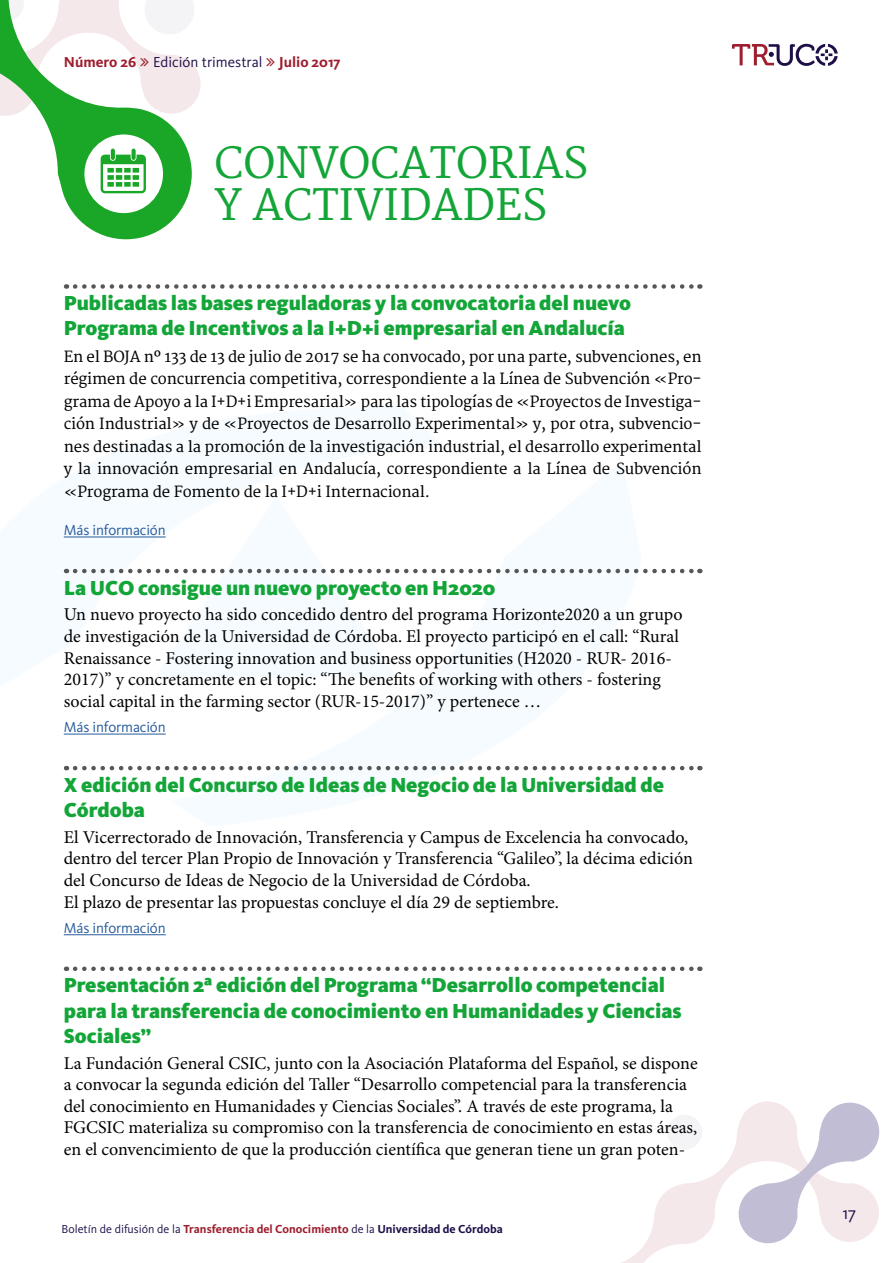
<style>
.page{position:relative;width:893px;height:1263px;background:#fff}
.page>*{position:absolute;margin:0;border:0;box-sizing:border-box;transform-origin:0 0}
.t1{font:42px/42px "Merriweather";color:#13a538}
.t2{font:900 21px/25.2px "Kievit OT";color:#13a538}
.t3{font:18px/21.6px "Minion Pro";color:#000}
.t4{font:18px "Kievit OT";color:#1e0f49}
.t5{font:15px/22.5px "Merriweather";letter-spacing:-.01em;color:#000;text-align:justify}
.t6{font:15px "Kievit OT";letter-spacing:-.01em;color:#275b9b}
.t7{font:700 15px "Kievit OT";color:#9d1e2e}
.t8{font:700 12px "Kievit OT";color:#9d1e2e}
.s1{font-weight:400;color:#1e0f49}
.s2{color:#1e0f49}
</style>
<div class="page">
<svg style="left:621px;top:1101px;width:150px;height:162px"></svg>
<svg style="left:739px;top:1102px;width:140px;height:141px"></svg>
<svg style="left:732px;top:44px;width:106px;height:22px"></svg>
<svg style="left:75px;top:284px;width:625px;height:5px"></svg>
<hr style="left:64px;top:537px;width:102px;height:1px;background:#275b9b">
<svg style="left:75px;top:569px;width:625px;height:4px"></svg>
<hr style="left:64px;top:734px;width:102px;height:1px;background:#275b9b">
<svg style="left:75px;top:766px;width:625px;height:4px"></svg>
<hr style="left:64px;top:934px;width:102px;height:1px;background:#275b9b">
<svg style="left:75px;top:966px;width:625px;height:5px"></svg>
<svg style="left:64px;top:197px;width:124px;height:42px;fill:#1aa626"></svg>
<div style="left:84px;top:134px;width:79px;height:79px;background:#fff;border-radius:50%"></div>
<svg style="left:0;top:0;width:201px;height:197px"></svg>
<p class="t7" style="left:64px;top:53px;width:278px">Número 26 <span class="s1">Edición trimestral</span> Julio 2017</p>
<h1 class="t1" style="left:214px;top:144px;width:376px">CONVOCATORIAS<br>Y ACTIVIDADES</h1>
<p class="t2" style="left:64px;top:290px;width:569px">Publicadas las bases reguladoras y la convocatoria del nuevo<br>Programa de Incentivos a la I+D+i empresarial en Andalucía</p>
<p class="t5" style="left:64px;top:346px;width:639px">En el BOJA nº 133 de 13 de julio de 2017 se ha convocado, por una parte, subvenciones, en régimen de concurrencia competitiva, correspondiente a la Línea de Subvención «Pro&shy;grama de Apoyo a la I+D+i Empresarial» para las tipologías de «Proyectos de Investiga&shy;ción Industrial» y de «Proyectos de Desarrollo Experimental» y, por otra, subvencio&shy;nes destinadas a la promoción de la investigación industrial, el desarrollo experimental y la innovación empresarial en Andalucía, correspondiente a la Línea de Subvención «Programa de Fomento de la I+D+i Internacional.</p>
<p class="t6" style="left:64px;top:521px;width:103px">Más información</p>
<p class="t2" style="left:64px;top:575px;width:433px">La UCO consigue un nuevo proyecto en H2020</p>
<p class="t3" style="left:64px;top:604px;width:620px">Un nuevo proyecto ha sido concedido dentro del programa Horizonte2020 a un grupo de investigación de la Universidad de Córdoba. El proyecto participó en el call: “Rural Renaissance - Fostering innovation and business opportunities (H2020 - RUR- 2016- 2017)” y concretamente en el topic: “The benefits of working with others - fostering social capital in the farming sector (RUR-15-2017)” y pertenece …</p>
<p class="t6" style="left:64px;top:718px;width:103px">Más información</p>
<p class="t2" style="left:64px;top:772px;width:602px">X edición del Concurso de Ideas de Negocio de la Universidad de<br>Córdoba</p>
<p class="t3" style="left:64px;top:826px;width:631px">El Vicerrectorado de Innovación, Transferencia y Campus de Excelencia ha convocado, dentro del tercer Plan Propio de Innovación y Transferencia “Galileo”, la décima edición del Concurso de Ideas de Negocio de la Universidad de Córdoba.<br>El plazo de presentar las propuestas concluye el día 29 de septiembre.</p>
<p class="t6" style="left:64px;top:919px;width:103px">Más información</p>
<p class="t2" style="left:64px;top:972px;width:619px">Presentación 2ª edición del Programa “Desarrollo competencial para la transferencia de conocimiento en Humanidades y Ciencias<br>Sociales”</p>
<p class="t3" style="left:64px;top:1052px;width:635px">La Fundación General CSIC, junto con la Asociación Plataforma del Español, se dispone a convocar la segunda edición del Taller “Desarrollo competencial para la transferencia del conocimiento en Humanidades y Ciencias Sociales”. A través de este programa, la FGCSIC materializa su compromiso con la transferencia de conocimiento en estas áreas, en el convencimiento de que la producción científica que generan tiene un gran poten-</p>
<p class="t8" style="left:62px;top:1222px;width:443px"><span class="s1">Boletín de difusión de la</span> Transferencia del Conocimiento <span class="s1">de la</span> <span class="s2">Universidad de Córdoba</span></p>
<p class="t4" style="left:842px;top:1202px;width:15px">17</p>
</div>
